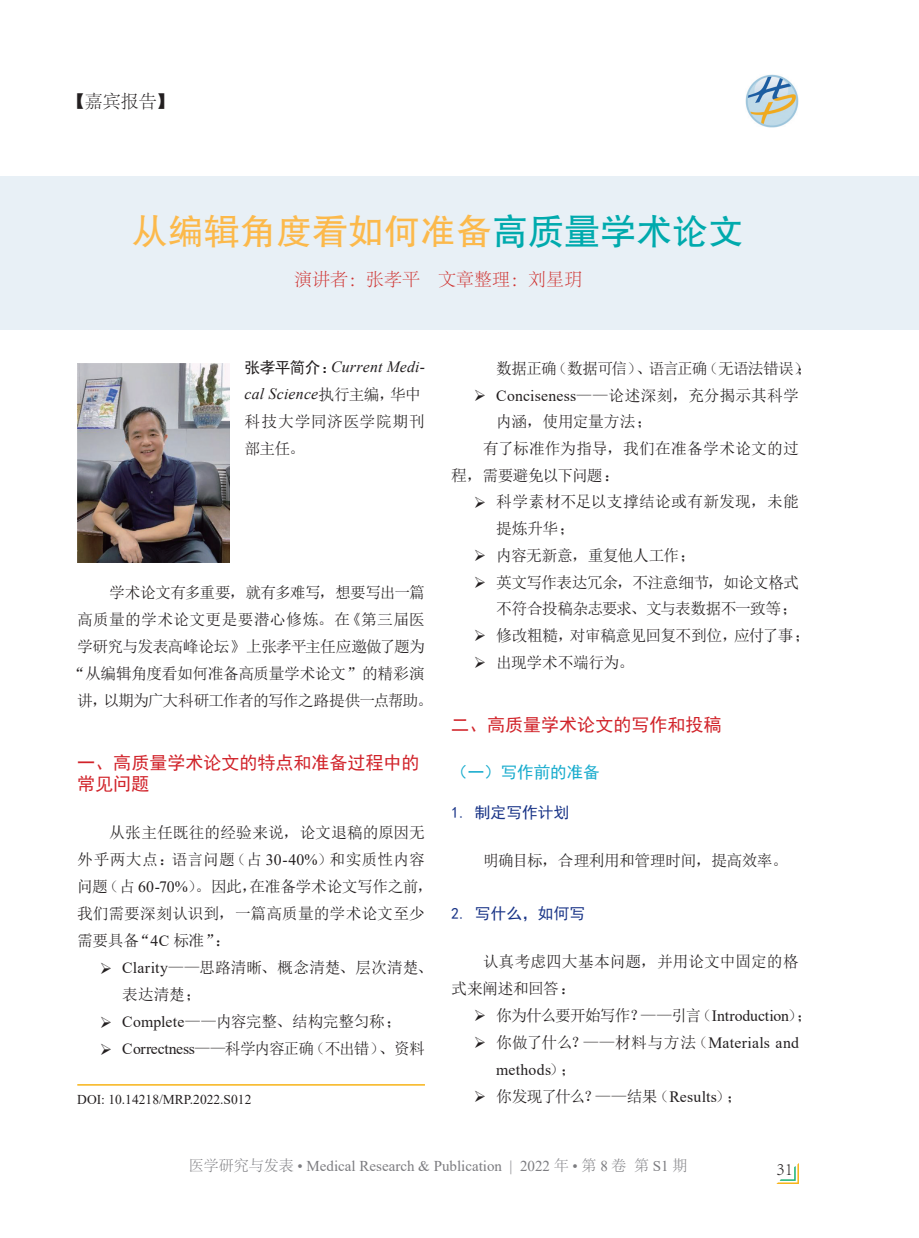
<style>
.page{position:relative;width:919px;height:1238px;background:#fff}
.page>*{position:absolute;margin:0;border:0;box-sizing:border-box;transform-origin:0 0}
.ArticleTitle{font:36px "FZHTK GBK1 0";color:#fcb94b}
.Heading1{font:18px/21.6px "Sim Hei";color:#d1232a}
.Author{font:300 18px "Adobe Song Std";color:#cf3432}
.CenterFooter2{font:300 18px "Adobe Song Std";color:#231f20}
.Heading2{font:16.5px "Sim Hei";color:#16abcd}
.ParaFirst{font:15.75px/27px "N Sim Sun";letter-spacing:-.02em;color:#231f20}
.ParaFirst-2{font:15.75px/26.7px "N Sim Sun";letter-spacing:-.04em;color:#231f20}
.Para{font:italic 15.75px/27.2px "Times New Roman";letter-spacing:.015em;color:#231f20}
.ParaFirst-3{font:15.75px "N Sim Sun";letter-spacing:-.055em;color:#231f20}
.ParaFirst-4{font:15.75px/26.7px "N Sim Sun";color:#231f20}
.t1{font:15.75px/26.7px "Times New Roman";letter-spacing:.015em;color:#231f20}
.Para-2{font:15.75px/26.7px "N Sim Sun";letter-spacing:-.005em;color:#231f20}
.ParaFirst-5{font:15.75px/27px "N Sim Sun";letter-spacing:.005em;color:#231f20}
.ParaFirst-6{font:15.75px "N Sim Sun";letter-spacing:-.07em;color:#231f20}
.Para-3{font:15.75px "N Sim Sun";letter-spacing:-.055em;color:#231f20}
.ParaFirst-7{font:15.75px/26.7px "N Sim Sun";letter-spacing:.01em;color:#231f20}
.Para-4{font:15.75px "N Sim Sun";letter-spacing:-.05em;color:#231f20}
.Para-5{font:15.75px "N Sim Sun";letter-spacing:-.025em;color:#231f20}
.ParaFirst-8{font:15.75px "N Sim Sun";letter-spacing:-.045em;color:#231f20}
.Para-6{font:15.75px "N Sim Sun";letter-spacing:.025em;color:#231f20}
.Para-7{font:15.75px "N Sim Sun";letter-spacing:-.045em;color:#231f20}
.Heading3{font:15.75px "Sim Hei";color:#193487}
.t2{font:15px "Times New Roman";color:#7c7c80}
.Affiliation{font:13.5px "Times New Roman";color:#231f20}
.s1{color:#00aaad}
.s2{font-family:"Sim Hei";font-style:normal}
.s3{font-family:"N Sim Sun";font-style:normal}
.s4{font-family:"Times New Roman"}
.s5{font-family:"N Sim Sun"}
.s6{font-family:"Adobe Song Std";font-weight:300}
</style>
<div class="page">
<svg style="left:777px;top:1164px;width:21px;height:19px"></svg>
<img style="left:745px;top:74px;width:53px;height:53px">
<div style="left:0;top:176px;width:918px;height:153px;background:#e8f0f6"></div>
<hr style="left:77px;top:1084px;width:348px;height:1px;background:#f7b317">
<img style="left:77px;top:363px;width:152px;height:200px">
<p class="CenterFooter2" style="left:67px;top:91px;width:109px">【嘉宾报告】</p>
<p class="ArticleTitle" style="left:132px;top:212px;width:614px">从编辑角度看如何准备<span class="s1">高质量学术论文</span></p>
<p class="Author" style="left:294px;top:270px;width:289px">演讲者：张孝平 文章整理：刘星玥</p>
<p class="Para" style="left:245px;top:353px;width:182px"><span class="s2">张孝平简介：</span>Current Medi&shy;cal Science<span class="s3">执行主编，华中科技大学同济医学院期刊部主任。</span></p>
<p class="Para-7" style="left:109px;top:584px;width:317px">学术论文有多重要，就有多难写，想要写出一篇</p>
<p class="Para-6" style="left:77px;top:611px;width:349px">高质量的学术论文更是要潜心修炼。在《第三届医</p>
<p class="Para-4" style="left:77px;top:638px;width:349px">学研究与发表高峰论坛》上张孝平主任应邀做了题为</p>
<p class="Para-5" style="left:69px;top:665px;width:357px">“从编辑角度看如何准备高质量学术论文”的精彩演</p>
<p class="Para-3" style="left:77px;top:692px;width:357px">讲，以期为广大科研工作者的写作之路提供一点帮助。</p>
<p class="Heading1" style="left:77px;top:751px;width:344px">一、高质量学术论文的特点和准备过程中的常见问题</p>
<p class="ParaFirst" style="left:77px;top:819px;width:357px;text-indent:32px">从张主任既往的经验来说，论文退稿的原因无外乎两大点：语言问题（占 <span class="s4">30-40%</span>）和实质性内容问题（占 <span class="s4">60-70%</span>）。因此，在准备学术论文写作之前，我们需要深刻认识到，一篇高质量的学术论文至少需要具备“<span class="s4">4C</span> 标准”：</p>
<p class="ParaFirst-5" style="left:122px;top:954px;width:312px"><span class="s4">Clarity</span>——思路清晰、概念清楚、层次清楚、表达清楚；</p>
<p class="ParaFirst" style="left:122px;top:1008px;width:281px"><span class="s4">Complete</span>——内容完整、结构完整匀称；</p>
<p class="ParaFirst-6" style="left:122px;top:1040px;width:304px"><span class="s4">Correctness</span>——科学内容正确（不出错）、资料</p>
<p class="ParaFirst-8" style="left:496px;top:360px;width:318px">数据正确（数据可信）、语言正确（无语法错误）；</p>
<p class="ParaFirst-4" style="left:496px;top:381px;width:304px"><span class="s4">Conciseness</span>——论述深刻，充分揭示其科学内涵，使用定量方法；</p>
<p class="Para-2" style="left:451px;top:435px;width:349px;text-indent:32px">有了标准作为指导，我们在准备学术论文的过程，需要避免以下问题：</p>
<p class="ParaFirst-7" style="left:496px;top:488px;width:304px">科学素材不足以支撑结论或有新发现，未能提炼升华；</p>
<p class="ParaFirst-2" style="left:496px;top:542px;width:201px">内容无新意，重复他人工作；</p>
<p class="ParaFirst-2" style="left:496px;top:568px;width:304px">英文写作表达冗余，不注意细节，如论文格式不符合投稿杂志要求、文与表数据不一致等；</p>
<p class="ParaFirst-2" style="left:496px;top:622px;width:316px">修改粗糙，对审稿意见回复不到位，应付了事；</p>
<p class="ParaFirst" style="left:496px;top:648px;width:139px">出现学术不端行为。</p>
<p class="Heading1" style="left:451px;top:713px;width:271px">二、高质量学术论文的写作和投稿</p>
<p class="Heading2" style="left:451px;top:764px;width:150px">（一）写作前的准备</p>
<p class="Heading3" style="left:451px;top:804px;width:120px">1. 制定写作计划</p>
<p class="ParaFirst" style="left:483px;top:846px;width:306px">明确目标，合理利用和管理时间，提高效率。</p>
<p class="Heading3" style="left:451px;top:905px;width:135px">2. 写什么，如何写</p>
<p class="ParaFirst" style="left:451px;top:948px;width:349px;text-indent:32px">认真考虑四大基本问题，并用论文中固定的格式来阐述和回答：</p>
<p class="ParaFirst-3" style="left:496px;top:1007px;width:318px">你为什么要开始写作？——引言（<span class="s4">Introduction</span>）；</p>
<p class="t1" style="left:496px;top:1028px;width:304px"><span class="s5">你做了什么？——材料与方法（</span>Materials and methods<span class="s5">）；</span></p>
<p class="Affiliation" style="left:77px;top:1090px;width:176px">DOI: 10.14218/MRP.2022.S012</p>
<p class="ParaFirst-3" style="left:496px;top:1087px;width:248px">你发现了什么？——结果（<span class="s4">Results</span>）；</p>
<p class="t2" style="left:189px;top:1155px;width:500px"><span class="s6">医学研究与发表</span> • Medical Research &amp; Publication | 2022 <span class="s6">年</span> • <span class="s6">第</span> 8 <span class="s6">卷 第</span> S1 <span class="s6">期</span></p>
<p class="CenterFooter2" style="left:776px;top:1158px;width:18px">31</p>
</div>
